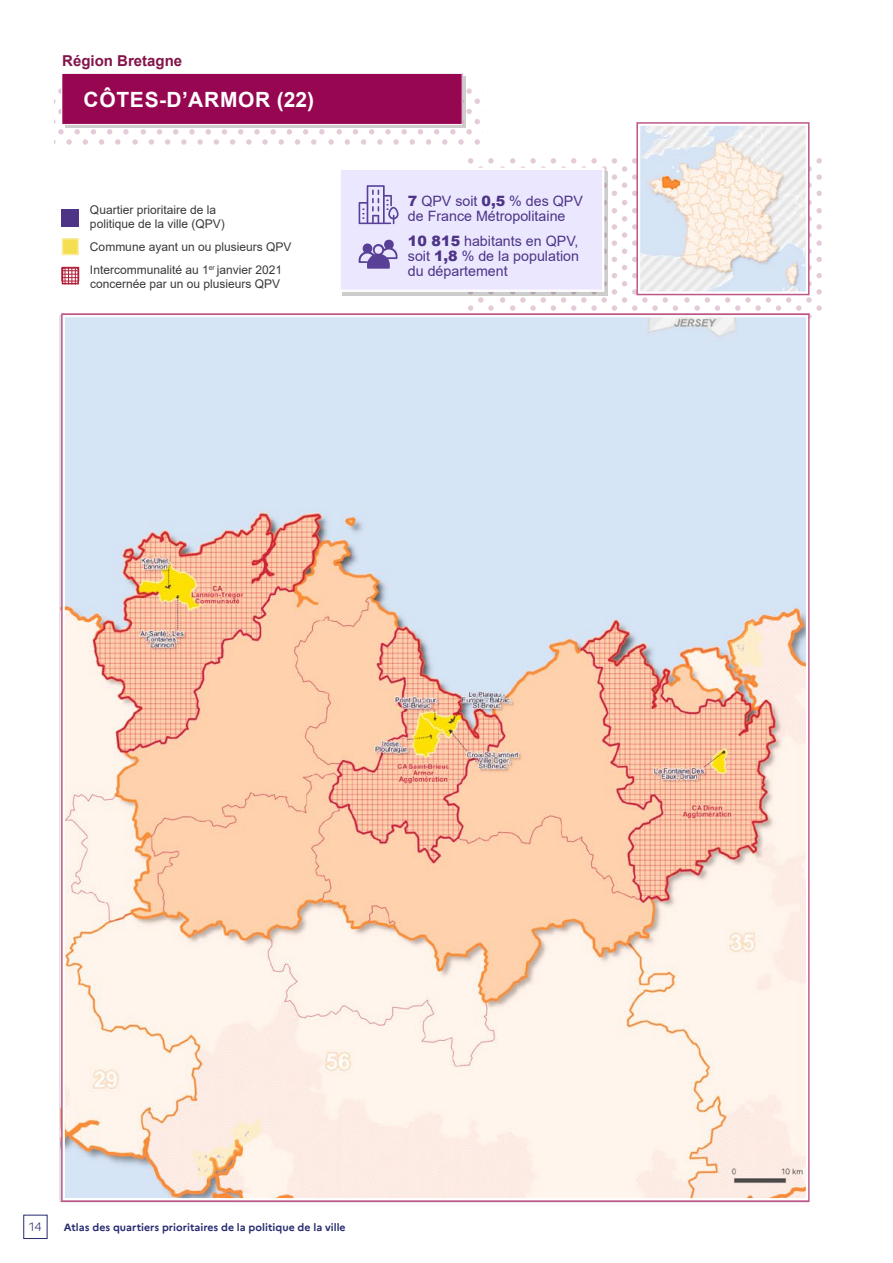
<style>
.page{position:relative;width:893px;height:1263px;background:#fff}
.page>*{position:absolute;margin:0;border:0;box-sizing:border-box;transform-origin:0 0}
.t1{font:700 21px "Arial";letter-spacing:.035em;color:#fff}
.t2{font:700 15px "Arial";color:#821449}
.t3{font:14.25px/15px "Arial";color:#4d3486}
.t4{font:12px/14.4px "Arial";color:#383937}
.t5{font:300 12px "Marianne";color:#262a6e}
.t6{font:700 10.5px "Marianne";color:#262a6e}
.s1{font-weight:900}
</style>
<div class="page">
<div style="left:23px;top:1215px;width:24px;height:24px;border:1px solid #262a6e"></div>
<img style="left:54px;top:73px;width:768px;height:1130px">
<div style="left:636px;top:122px;width:173px;height:173px;border:3px solid #be5788"></div>
<div style="left:638px;top:124px;width:170px;height:170px;border:2px solid #fff"></div>
<svg style="left:342px;top:171px;width:266px;height:124px"></svg>
<div style="left:340px;top:169px;width:263px;height:122px;background:#ebe7ff"></div>
<div style="left:339px;top:168px;width:265px;height:124px;border:2px solid #fff"></div>
<svg style="left:359px;top:239px;width:39px;height:30px"></svg>
<svg style="left:359px;top:185px;width:40px;height:39px"></svg>
<svg style="left:62px;top:267px;width:17px;height:17px"></svg>
<div style="left:62px;top:209px;width:17px;height:17px;background:#4d3486"></div>
<div style="left:62px;top:239px;width:16px;height:15px;background:#f6de51"></div>
<div style="left:62px;top:238px;width:17px;height:17px;border:2px solid #faeb9d"></div>
<p class="t2" style="left:62px;top:50px;width:122px">Région Bretagne</p>
<h1 class="t1" style="left:83px;top:84px;width:232px">CÔTES-D’ARMOR (22)</h1>
<p class="t4" style="left:90px;top:202px;width:136px">Quartier prioritaire de la politique de la ville (QPV)</p>
<p class="t4" style="left:90px;top:235px;width:203px;line-height:22.6px">Commune ayant un ou plusieurs QPV<br>Intercommunalité au 1<sup>er</sup> janvier 2021</p>
<p class="t4" style="left:90px;top:276px;width:192px">concernée par un ou plusieurs QPV</p>
<p class="t3" style="left:408px;top:194px;width:177px"><span class="s1">7</span> QPV soit <span class="s1">0,5</span> % des QPV de France Métropolitaine</p>
<p class="t3" style="left:408px;top:234px;width:173px;text-align:justify"><span class="s1">10 815</span> habitants en QPV, soit <span class="s1">1,8</span> % de la population du département</p>
<p class="t5" style="left:29px;top:1220px;width:14px">14</p>
<p class="t6" style="left:64px;top:1220px;width:283px">Atlas des quartiers prioritaires de la politique de la ville</p>
</div>
